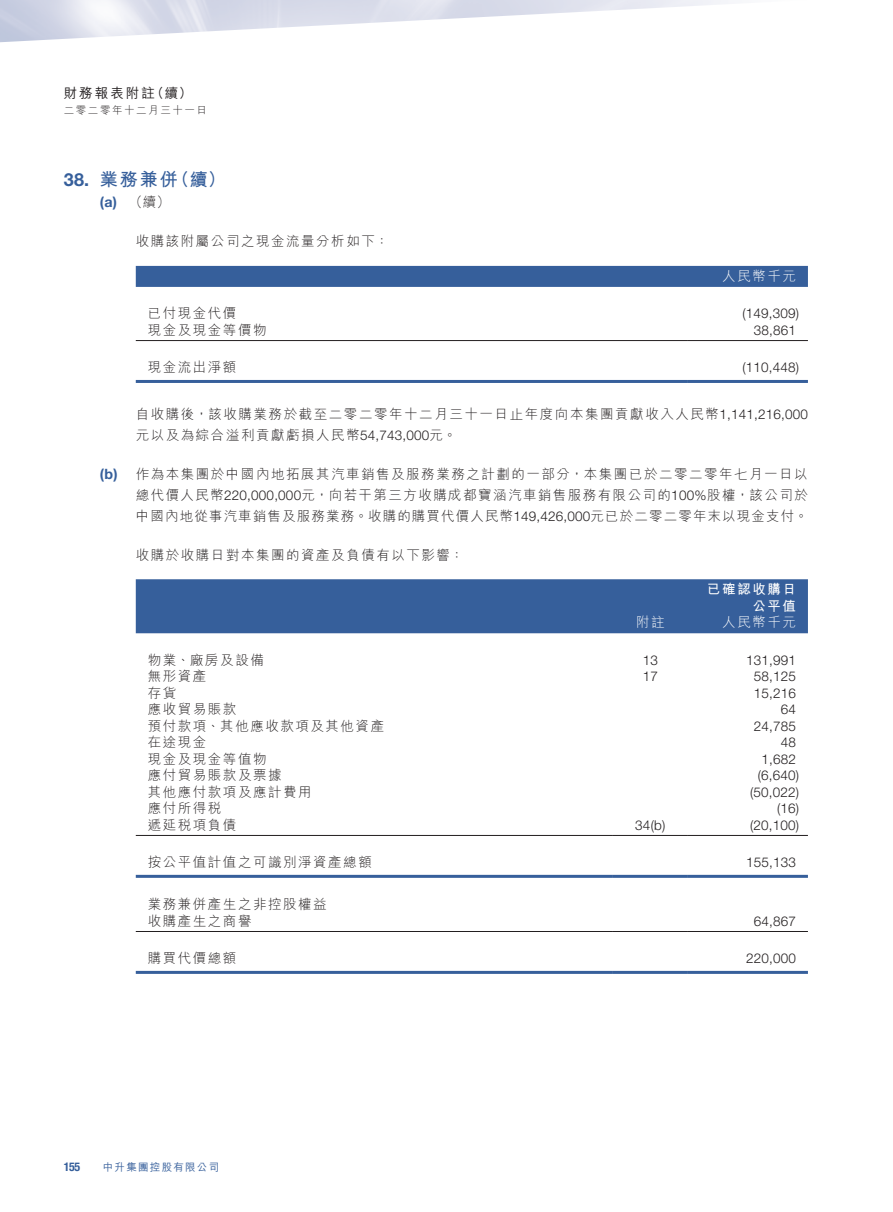
<style>
.page{position:relative;width:893px;height:1212px;background:#fff}
.page>*{position:absolute;margin:0;border:0;box-sizing:border-box;transform-origin:0 0}
._03_H1{font:700 18px "M Hei HK";color:#365f9b}
._03_H1-2{font:700 18px "Helvetica Neue LT Std";color:#365f9b}
._08____IN2{font:700 14.25px "Helvetica Neue LT Std";color:#365f9b}
._15_Table_Stub{font:300 13.5px "M Hei HK";letter-spacing:.115em;color:#231f20}
._13_____P4{font:300 13.5px/21px "M Hei HK";letter-spacing:.115em;color:#231f20}
._01_Body_Text{font:300 13.5px "Helvetica Neue LT Std";letter-spacing:.015em;color:#231f20}
._08____IN2-2{font:300 13.5px/21px "M Hei HK";letter-spacing:.085em;color:#231f20}
._08____IN2-3{font:300 13.5px "M Hei HK";letter-spacing:.105em;color:#231f20}
._01_Body_Text-2{font:300 13.5px "M Hei HK";letter-spacing:.115em;color:#fff}
.t1{font:500 13.5px "M Hei HK";letter-spacing:.15em;color:#231f20}
._01_Body_Text-3{font:700 13.5px/16.5px "M Hei HK";letter-spacing:.115em;color:#fff;text-align:right}
.t2{font:700 condensed 12px "Helvetica Neue LT Std";color:#365f9b}
.t3{font:300 10.5px "M Hei HK";letter-spacing:.15em;color:#231f20}
.t4{font:500 10.5px "M Hei HK";letter-spacing:.12em;color:#365f9b}
.s1{font-family:"M Hei HK";font-weight:300;font-size:13.5px;color:#231f20}
.s2{font-family:"Helvetica Neue LT Std"}
</style>
<div class="page">
<div style="left:136px;top:266px;width:672px;height:21px;background:#365f9b"></div>
<hr style="left:136px;top:340px;width:552px;height:1px;background:#231f20">
<hr style="left:688px;top:340px;width:120px;height:1px;background:#231f20">
<hr style="left:136px;top:380px;width:552px;height:3px;background:#365f9b">
<hr style="left:688px;top:380px;width:120px;height:3px;background:#365f9b">
<div style="left:136px;top:579px;width:672px;height:54px;background:#365f9b"></div>
<hr style="left:136px;top:835px;width:477px;height:1px;background:#231f20">
<hr style="left:613px;top:835px;width:75px;height:1px;background:#231f20">
<hr style="left:688px;top:835px;width:120px;height:1px;background:#231f20">
<hr style="left:136px;top:875px;width:477px;height:3px;background:#365f9b">
<hr style="left:613px;top:875px;width:75px;height:3px;background:#365f9b">
<hr style="left:688px;top:875px;width:120px;height:3px;background:#365f9b">
<hr style="left:136px;top:931px;width:477px;height:1px;background:#231f20">
<hr style="left:613px;top:931px;width:75px;height:1px;background:#231f20">
<hr style="left:688px;top:931px;width:120px;height:1px;background:#231f20">
<hr style="left:136px;top:971px;width:477px;height:3px;background:#365f9b">
<hr style="left:613px;top:971px;width:75px;height:3px;background:#365f9b">
<hr style="left:688px;top:971px;width:120px;height:3px;background:#365f9b">
<p class="t1" style="left:64px;top:83px;width:93px">財務報表附註</p>
<p class="t3" style="left:64px;top:103px;width:145px">二零二零年十二月三十一日</p>
<p class="t1" style="left:151px;top:83px;width:43px">（續(</p>
<p class="_03_H1-2" style="left:64px;top:169px;width:27px">38.</p>
<p class="_03_H1" style="left:100px;top:166px;width:80px">業務兼併</p>
<p class="_03_H1" style="left:171px;top:166px;width:56px">（續(</p>
<p class="_08____IN2" style="left:100px;top:193px;width:72px">a( ) <span class="s1">（續(</span></p>
<p class="_13_____P4" style="left:136px;top:230px;width:254px">收購該附屬公司之現金流量分析如下：</p>
<p class="_15_Table_Stub" style="left:148px;top:304px;width:90px">已付現金代價</p>
<p class="_15_Table_Stub" style="left:148px;top:320px;width:120px">現金及現金等價物</p>
<p class="_01_Body_Text-2" style="left:722px;top:266px;width:75px">人民幣千元</p>
<p class="_01_Body_Text" style="left:742px;top:305px;width:58px">)149,309(</p>
<p class="_01_Body_Text" style="left:754px;top:322px;width:44px">38,861</p>
<p class="_08____IN2" style="left:100px;top:465px;width:19px">b( )</p>
<p class="_15_Table_Stub" style="left:148px;top:358px;width:90px">現金流出淨額</p>
<p class="_13_____P4" style="left:136px;top:403px;width:674px">自收購後，該收購業務於截至二零二零年十二月三十一日止年度向本集團貢獻收入人民幣<span class="s2">1,141,216,000</span>元以及為綜合溢利貢獻虧損人民幣<span class="s2">54,743,000</span>元。</p>
<p class="_08____IN2-3" style="left:136px;top:464px;width:673px">作為本集團於中國內地拓展其汽車銷售及服務業務之計劃的一部分，本集團已於二零二零年七月一日以</p>
<p class="_01_Body_Text" style="left:742px;top:359px;width:58px">)110,448(</p>
<p class="_08____IN2-2" style="left:136px;top:484px;width:674px">總代價人民幣<span class="s2">220,000,000</span>元，向若干第三方收購成都寶涵汽車銷售服務有限公司的<span class="s2">100%</span>股權，該公司於中國內地從事汽車銷售及服務業務。收購的購買代價人民幣<span class="s2">149,426,000</span>元已於二零二零年末以現金支付。</p>
<p class="_13_____P4" style="left:136px;top:544px;width:329px">收購於收購日對本集團的資產及負債有以下影響：</p>
<p class="_01_Body_Text-3" style="left:707px;top:580px;width:90px">已確認收購日公平值</p>
<p class="_01_Body_Text-2" style="left:722px;top:613px;width:75px">人民幣千元</p>
<p class="_01_Body_Text-2" style="left:636px;top:613px;width:30px">附註</p>
<p class="_15_Table_Stub" style="left:148px;top:650px;width:118px">物業、廠房及設備</p>
<p class="_01_Body_Text" style="left:643px;top:651px;width:17px">13</p>
<p class="_01_Body_Text" style="left:746px;top:651px;width:51px">131,991</p>
<p class="_15_Table_Stub" style="left:148px;top:667px;width:60px">無形資產</p>
<p class="_01_Body_Text" style="left:643px;top:668px;width:17px">17</p>
<p class="_01_Body_Text" style="left:754px;top:668px;width:44px">58,125</p>
<p class="_15_Table_Stub" style="left:148px;top:683px;width:30px">存貨</p>
<p class="_01_Body_Text" style="left:754px;top:684px;width:44px">15,216</p>
<p class="_15_Table_Stub" style="left:148px;top:700px;width:90px">應收貿易賬款</p>
<p class="_01_Body_Text" style="left:781px;top:701px;width:17px">64</p>
<p class="_15_Table_Stub" style="left:148px;top:716px;width:238px">預付款項、其他應收款項及其他資產</p>
<p class="_01_Body_Text" style="left:754px;top:717px;width:44px">24,785</p>
<p class="_15_Table_Stub" style="left:148px;top:733px;width:60px">在途現金</p>
<p class="_01_Body_Text" style="left:781px;top:734px;width:17px">48</p>
<p class="_15_Table_Stub" style="left:148px;top:749px;width:120px">現金及現金等值物</p>
<p class="_01_Body_Text" style="left:761px;top:750px;width:36px">1,682</p>
<p class="_15_Table_Stub" style="left:148px;top:766px;width:135px">應付貿易賬款及票據</p>
<p class="_01_Body_Text" style="left:758px;top:767px;width:43px">)6,640(</p>
<p class="_15_Table_Stub" style="left:148px;top:782px;width:165px">其他應付款項及應計費用</p>
<p class="_01_Body_Text" style="left:750px;top:783px;width:51px">)50,022(</p>
<p class="_15_Table_Stub" style="left:148px;top:799px;width:75px">應付所得稅</p>
<p class="_01_Body_Text" style="left:777px;top:800px;width:24px">)16(</p>
<p class="_15_Table_Stub" style="left:148px;top:815px;width:90px">遞延稅項負債</p>
<p class="_01_Body_Text" style="left:635px;top:816px;width:32px">3 4 (b(</p>
<p class="_01_Body_Text" style="left:750px;top:816px;width:51px">)20,100(</p>
<p class="_15_Table_Stub" style="left:148px;top:853px;width:226px">按公平值計值之可識別淨資產總額</p>
<p class="_15_Table_Stub" style="left:148px;top:895px;width:180px">業務兼併產生之非控股權益</p>
<p class="_01_Body_Text" style="left:746px;top:854px;width:51px">155,133</p>
<p class="_15_Table_Stub" style="left:148px;top:911px;width:105px">收購產生之商譽</p>
<p class="_01_Body_Text" style="left:754px;top:912px;width:44px">64,867</p>
<p class="_15_Table_Stub" style="left:148px;top:949px;width:90px">購買代價總額</p>
<p class="_01_Body_Text" style="left:746px;top:950px;width:51px">220,000</p>
<p class="t2" style="left:64px;top:1159px;width:18px">155</p>
<p class="t4" style="left:103px;top:1159px;width:118px">中升集團控股有限公司</p>
</div>
